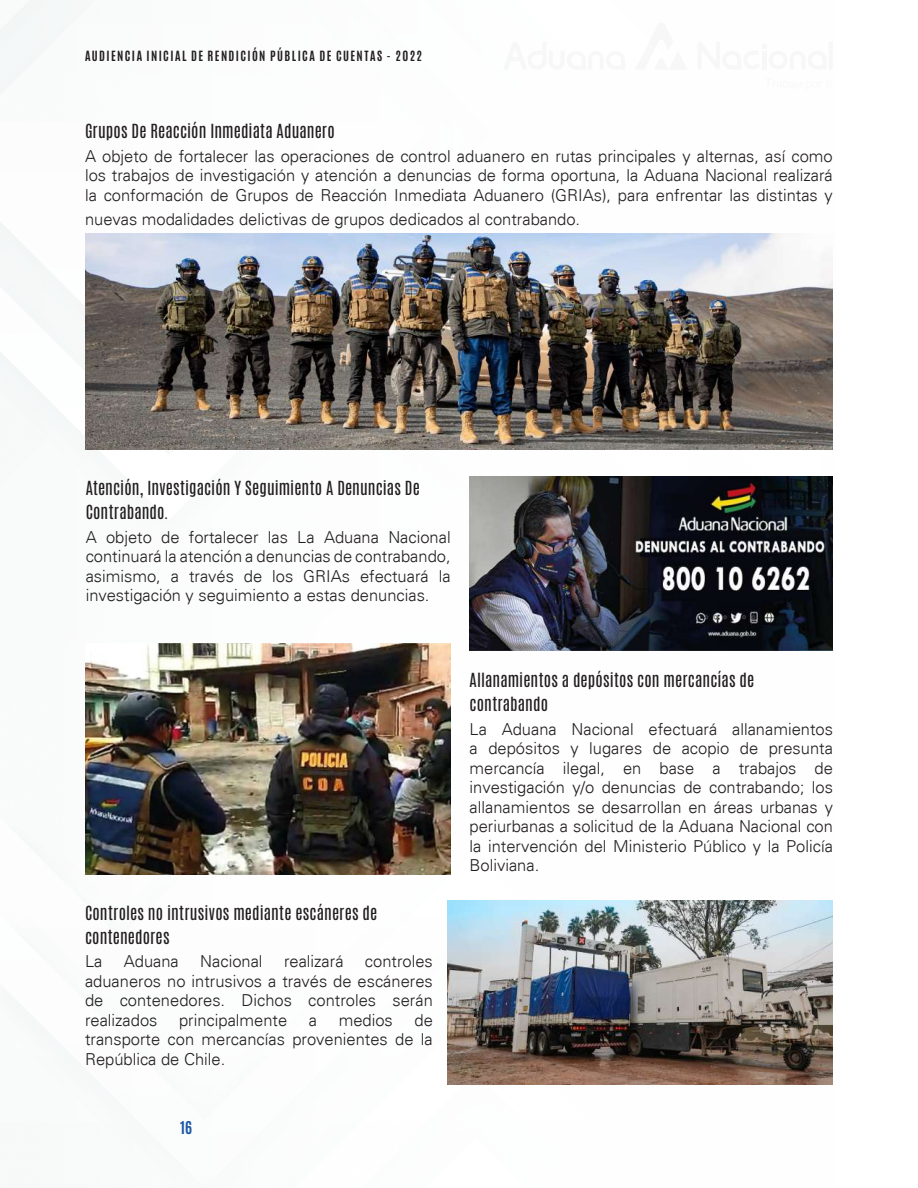
<style>
.page{position:relative;width:918px;height:1188px;background:#fff}
.page>*{position:absolute;margin:0;border:0;box-sizing:border-box;transform-origin:0 0}
.t1{font:300 16.5px/19.5px "Univers";color:#231f20;text-align:justify}
.t2{font:16.5px/24px "Antonio";letter-spacing:.005em;color:#231f20}
.t3{font:700 15px "Antonio";color:#1c57a6}
.t4{font:700 12px "Antonio";letter-spacing:.115em;color:#231f20}
</style>
<div class="page">
<img style="left:0;top:0;width:833px;height:1085px">
<img style="left:86px;top:234px;width:746px;height:216px">
<img style="left:470px;top:477px;width:362px;height:174px">
<img style="left:86px;top:644px;width:365px;height:231px">
<img style="left:448px;top:900px;width:384px;height:185px">
<svg style="left:635px;top:22px;width:53px;height:48px"></svg>
<svg style="left:503px;top:42px;width:122px;height:28px"></svg>
<hr style="left:829px;top:42px;width:4px;height:27px;background:#f7f7f7">
<svg style="left:697px;top:42px;width:130px;height:28px"></svg>
<svg style="left:765px;top:78px;width:67px;height:13px"></svg>
<p class="t4" style="left:85px;top:48px;width:339px">AUDIENCIA INICIAL DE RENDICIÓN PÚBLICA DE CUENTAS - 2022</p>
<p class="t2" style="left:85px;top:119px;width:251px">Grupos De Reacción Inmediata Aduanero</p>
<p class="t1" style="left:85px;top:146px;width:749px">A objeto de fortalecer las operaciones de control aduanero en rutas principales y alternas, así como los trabajos de investigación y atención a denuncias de forma oportuna, la Aduana Nacional realizará la conformación de Grupos de Reacción Inmediata Aduanero (GRIAs), para enfrentar las distintas y</p>
<p class="t1" style="left:85px;top:209px;width:497px">nuevas modalidades delictivas de grupos dedicados al contrabando.</p>
<p class="t2" style="left:86px;top:476px;width:336px">Atención, Investigación Y Seguimiento A Denuncias De<br>Contrabando.</p>
<p class="t1" style="left:86px;top:527px;width:366px">A objeto de fortalecer las La Aduana Nacional continuará la atención a denuncias de contrabando, asimismo, a través de los GRIAs efectuará la investigación y seguimiento a estas denuncias.</p>
<p class="t2" style="left:85px;top:901px;width:294px">Controles no intrusivos mediante escáneres de contenedores</p>
<p class="t1" style="left:85px;top:952px;width:19px">La</p>
<p class="t1" style="left:124px;top:952px;width:57px">Aduana</p>
<p class="t1" style="left:200px;top:952px;width:64px">Nacional</p>
<p class="t1" style="left:284px;top:952px;width:61px">realizará</p>
<p class="t1" style="left:85px;top:952px;width:349px;text-indent:280px">controles aduaneros no intrusivos a través de escáneres de contenedores. Dichos controles serán realizados</p>
<p class="t1" style="left:179px;top:1010px;width:110px">principalmente</p>
<p class="t1" style="left:309px;top:1010px;width:10px">a</p>
<p class="t1" style="left:339px;top:1010px;width:56px">medios</p>
<p class="t1" style="left:85px;top:1010px;width:349px;text-indent:329px">de transporte con mercancías provenientes de la República de Chile.</p>
<p class="t3" style="left:180px;top:1117px;width:13px">16</p>
<p class="t2" style="left:470px;top:668px;width:286px">Allanamientos a depósitos con mercancías de contrabando</p>
<p class="t1" style="left:470px;top:719px;width:365px">La Aduana Nacional efectuará allanamientos a depósitos y lugares de acopio de presunta mercancía ilegal, en base a trabajos de investigación y/o denuncias de contrabando; los allanamientos se desarrollan en áreas urbanas y periurbanas a solicitud de la Aduana Nacional con la intervención del Ministerio Público y la Policía Boliviana.</p>
</div>
